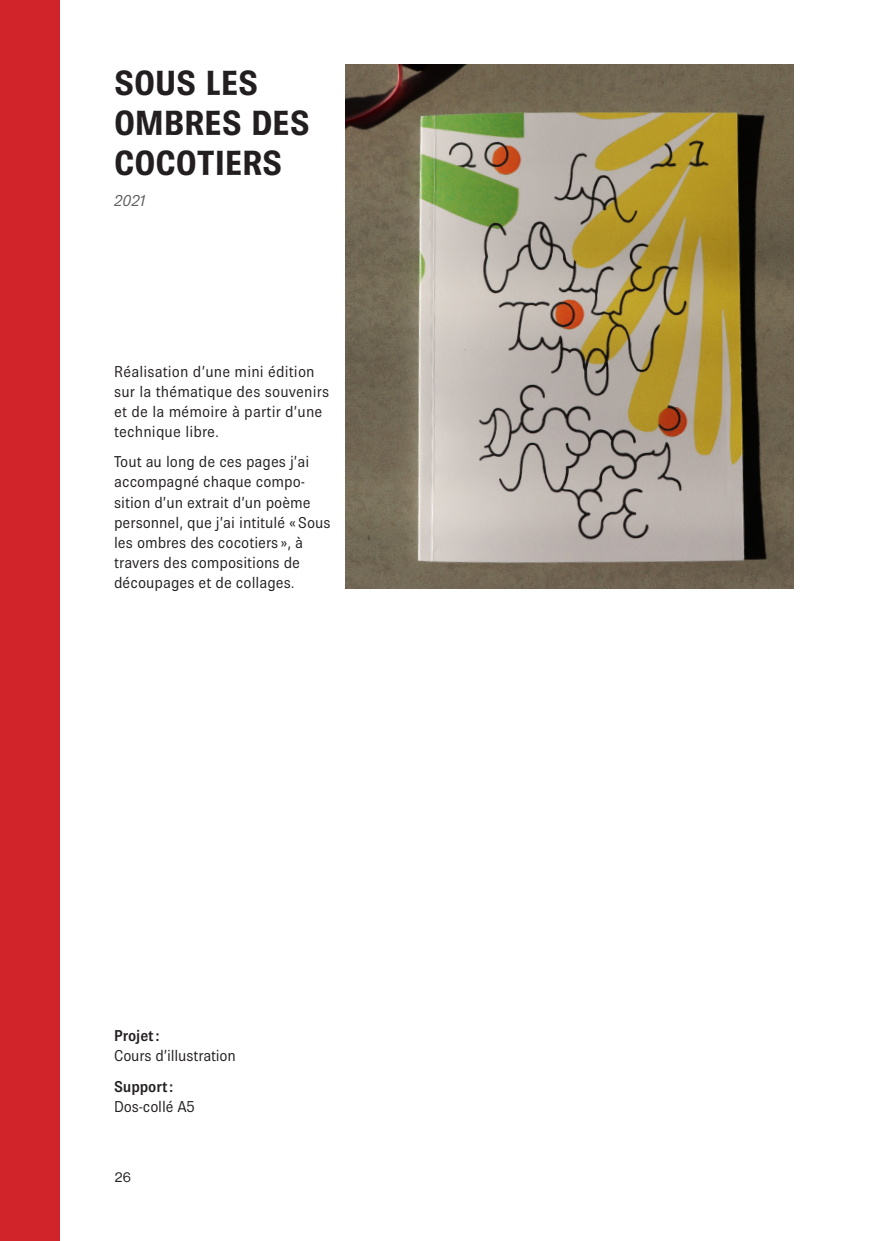
<style>
.page{position:relative;width:893px;height:1241px;background:#fff}
.page>*{position:absolute;margin:0;border:0;box-sizing:border-box;transform-origin:0 0}
.Titre{font:700 35px/40.2px "Brown Pro";letter-spacing:-.01em;color:#231f20}
.Txt_courant{font:15.75px/20.1px "Brown Pro";color:#231f20}
.Infos_titre{font:15.75px/20.1px "Brown Pro";letter-spacing:-.01em;color:#231f20}
.Sous-titre{font:italic 15.75px "Brown Pro";color:#57585a}
.t1{font:14px "N Haas Grotesk DS Pro 55 Rg";color:#231f20}
.s1{font-weight:600}
</style>
<div class="page">
<img style="left:346px;top:64px;width:448px;height:524px">
<div style="left:0;top:0;width:60px;height:1240px;background:#d1232a"></div>
<p class="Titre" style="left:114px;top:62px;width:197px">SOUS LES<br>OMBRES DES<br>COCOTIERS</p>
<p class="Sous-titre" style="left:114px;top:191px;width:33px">2021</p>
<p class="Txt_courant" style="left:114px;top:361px;width:217px">Réalisation d’une mini édition sur la thématique des souvenirs et de la mémoire à partir d’une technique libre.</p>
<p class="Txt_courant" style="left:114px;top:451px;width:218px">Tout au long de ces pages j’ai accompagné chaque compo&shy;sition d’un extrait d’un poème personnel, que j’ai intitulé «Sous les ombres des cocotiers », à travers des compositions de découpages et de collages.</p>
<p class="Infos_titre" style="left:114px;top:1025px;width:123px"><span class="s1">Projet:<br></span>Cours d’illustration</p>
<p class="Infos_titre" style="left:114px;top:1075px;width:82px"><span class="s1">Support:<br></span>Dos-collé A5</p>
<p class="t1" style="left:115px;top:1168px;width:17px">26</p>
</div>
